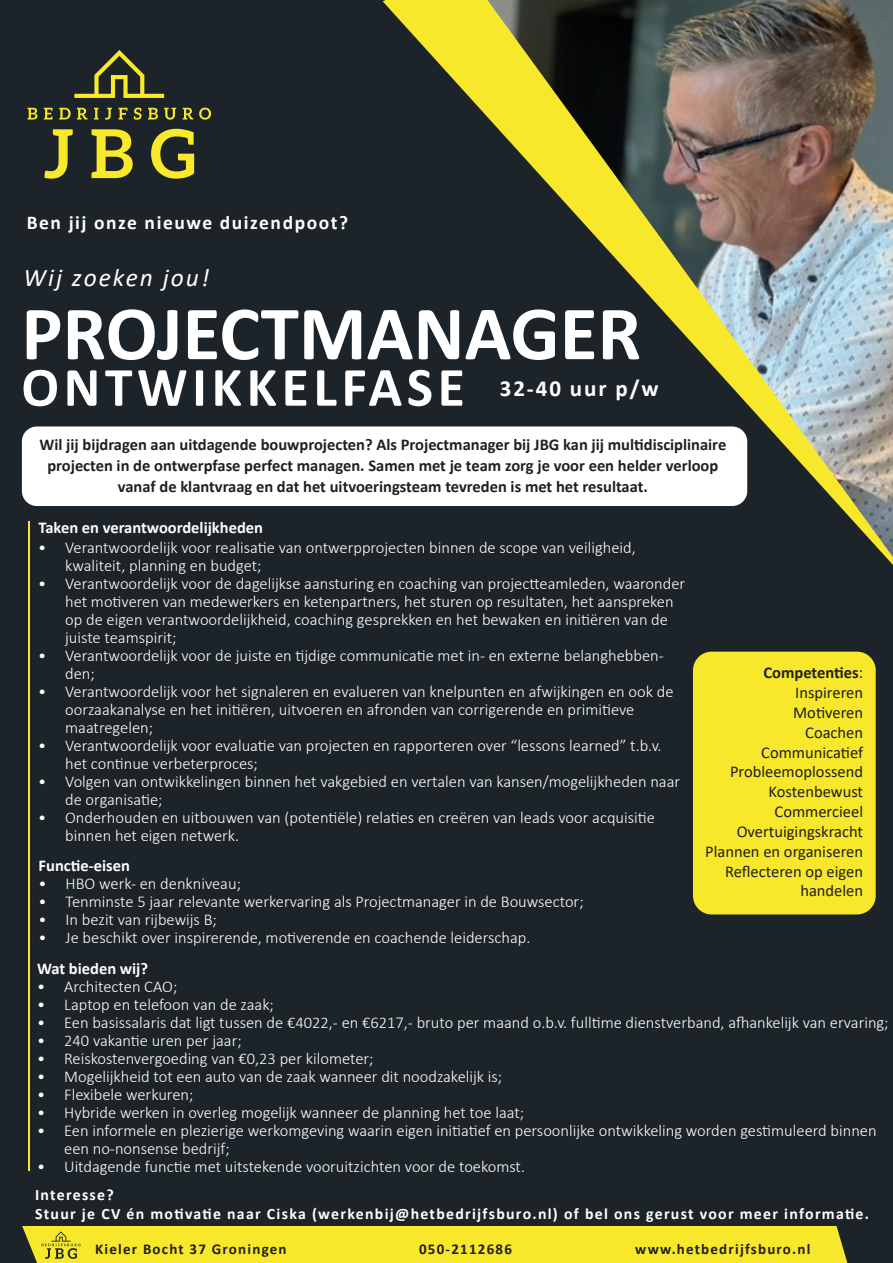
<style>
.page{position:relative;width:893px;height:1263px;background:#fff}
.page>*{position:absolute;margin:0;border:0;box-sizing:border-box;transform-origin:0 0}
.t1{font:700 77.4px "Calibri";color:#fff}
.t2{font:700 55.8px "Calibri";letter-spacing:.08em;color:#fff}
.t3{font:italic 25.35px "Calibri";letter-spacing:.08em;color:#fff}
.t4{font:700 22.95px "Calibri";letter-spacing:.08em;color:#fff}
.t5{font:700 19.5px "Calibri";letter-spacing:.08em;color:#fff}
.t6{font:300 16.5px/18px "Calibri";color:#fff}
.t7{font:700 16.5px/21px "Calibri";color:#231f20;text-align:center}
.t8{font:16.5px/19.8px "Calibri";color:#231f20;text-align:right}
.t9{font:700 16.5px "Calibri";color:#fff}
.t10{font:700 15.9px/19px "Calibri";letter-spacing:.08em;color:#fff}
.t11{font:700 15px "Calibri";letter-spacing:.08em;color:#231f20}
.s1{font-weight:700}
</style>
<div class="page">
<div style="left:0;top:630px;width:893px;height:596px;background:#1c2429"></div>
<div style="left:0;top:0;width:383px;height:630px;background:#1c2429"></div>
<div style="left:0;top:1226px;width:893px;height:37px;background:#f8e82c"></div>
<div style="left:22px;top:426px;width:725px;height:80px;background:#fff;border-radius:15px"></div>
<hr style="left:28px;top:521px;width:1px;height:650px;background:#f8e82c">
<svg style="left:833px;top:1213px;width:60px;height:50px;background:#343929"></svg>
<svg style="left:383px;top:0;width:510px;height:1025px;background:#5d5f45"></svg>
<div style="left:4px;top:43px;width:235px;height:143px;background:#1c2429;border-radius:7px"></div>
<svg style="left:27px;top:108px;width:10px;height:11px"></svg>
<svg style="left:44px;top:108px;width:8px;height:12px"></svg>
<svg style="left:59px;top:108px;width:12px;height:12px"></svg>
<svg style="left:77px;top:108px;width:10px;height:12px"></svg>
<svg style="left:94px;top:108px;width:5px;height:12px"></svg>
<svg style="left:105px;top:108px;width:7px;height:12px"></svg>
<svg style="left:118px;top:108px;width:9px;height:12px"></svg>
<svg style="left:134px;top:108px;width:8px;height:12px"></svg>
<svg style="left:148px;top:108px;width:10px;height:12px"></svg>
<svg style="left:164px;top:108px;width:12px;height:12px"></svg>
<svg style="left:183px;top:108px;width:10px;height:12px"></svg>
<svg style="left:199px;top:108px;width:12px;height:12px"></svg>
<svg style="left:44px;top:129px;width:29px;height:50px"></svg>
<svg style="left:91px;top:129px;width:42px;height:49px"></svg>
<svg style="left:151px;top:129px;width:43px;height:50px"></svg>
<svg style="left:74px;top:50px;width:90px;height:48px"></svg>
<svg style="left:0;top:1209px;width:81px;height:54px"></svg>
<p class="t5" style="left:27px;top:209px;width:323px">Ben jij onze nieuwe duizendpoot?</p>
<h3 class="t3" style="left:24px;top:260px;width:187px">Wij zoeken jou!</h3>
<h1 class="t1" style="left:21px;top:279px;width:621px">PROJECTMANAGER</h1>
<h2 class="t2" style="left:21px;top:348px;width:445px">ONTWIKKELFASE</h2>
<p class="t7" style="left:39px;top:434px;width:688px">Wil jij bijdragen aan uitdagende bouwprojecten? Als Projectmanager bij JBG kan jij multidisciplinaire projecten in de ontwerpfase perfect managen. Samen met je team zorg je voor een helder verloop vanaf de klantvraag en dat het uitvoeringsteam tevreden is met het resultaat.</p>
<h3 class="t4" style="left:500px;top:372px;width:160px">32-40 uur p/w</h3>
<p class="t9" style="left:39px;top:516px;width:226px">Taken en verantwoordelijkheden</p>
<p class="t6" style="left:65px;top:539px;width:572px;text-indent:-27px">• Verantwoordelijk voor realisatie van ontwerpprojecten binnen de scope van veiligheid, kwaliteit, planning en budget;</p>
<p class="t6" style="left:65px;top:575px;width:621px;text-indent:-27px">• Verantwoordelijk voor de dagelijkse aansturing en coaching van projectteamleden, waaronder het motiveren van medewerkers en ketenpartners, het sturen op resultaten, het aanspreken op de eigen verantwoordelijkheid, coaching gesprekken en het bewaken en initiëren van de juiste teamspirit;</p>
<p class="t6" style="left:65px;top:647px;width:600px;text-indent:-27px">• Verantwoordelijk voor de juiste en tijdige communicatie met in- en externe belanghebben&shy;den;</p>
<p class="t6" style="left:65px;top:683px;width:610px;text-indent:-27px">• Verantwoordelijk voor het signaleren en evalueren van knelpunten en afwijkingen en ook de oorzaakanalyse en het initiëren, uitvoeren en afronden van corrigerende en primitieve maatregelen;</p>
<p class="t6" style="left:65px;top:737px;width:598px;text-indent:-27px">• Verantwoordelijk voor evaluatie van projecten en rapporteren over “lessons learned” t.b.v. het continue verbeterproces;</p>
<p class="t6" style="left:65px;top:773px;width:616px;text-indent:-27px">• Volgen van ontwikkelingen binnen het vakgebied en vertalen van kansen/mogelijkheden naar de organisatie;</p>
<p class="t6" style="left:65px;top:809px;width:591px;text-indent:-27px">• Onderhouden en uitbouwen van (potentiële) relaties en creëren van leads voor acquisitie binnen het eigen netwerk.</p>
<p class="t9" style="left:39px;top:854px;width:93px">Functie-eisen</p>
<p class="t6" style="left:39px;top:874px;width:204px">• HBO werk- en denkniveau;</p>
<p class="t6" style="left:39px;top:892px;width:547px">• Tenminste 5 jaar relevante werkervaring als Projectmanager in de Bouwsector;</p>
<p class="t6" style="left:39px;top:910px;width:180px">• In bezit van rijbewijs B;</p>
<p class="t6" style="left:39px;top:928px;width:493px">• Je beschikt over inspirerende, motiverende en coachende leiderschap.</p>
<p class="t8" style="left:705px;top:663px;width:159px"><span class="s1">Competenties</span>:<br>Inspireren<br>Motiveren<br>Coachen<br>Communicatief<br>Probleemoplossend<br>Kostenbewust<br>Commercieel<br>Overtuigingskracht<br>Plannen en organiseren<br>Reflecteren op eigen handelen</p>
<p class="t9" style="left:37px;top:957px;width:112px">Wat bieden wij?</p>
<p class="t6" style="left:37px;top:977px;width:142px">• Architecten CAO;</p>
<p class="t6" style="left:37px;top:995px;width:238px">• Laptop en telefoon van de zaak;</p>
<p class="t6" style="left:37px;top:1013px;width:853px">• Een basissalaris dat ligt tussen de €4022,- en €6217,- bruto per maand o.b.v. fulltime dienstverband, afhankelijk van ervaring;</p>
<p class="t6" style="left:37px;top:1031px;width:206px">• 240 vakantie uren per jaar;</p>
<p class="t6" style="left:37px;top:1049px;width:338px">• Reiskostenvergoeding van €0,23 per kilometer;</p>
<p class="t6" style="left:37px;top:1067px;width:467px">• Mogelijkheid tot een auto van de zaak wanneer dit noodzakelijk is;</p>
<p class="t6" style="left:37px;top:1085px;width:158px">• Flexibele werkuren;</p>
<p class="t6" style="left:37px;top:1103px;width:488px">• Hybride werken in overleg mogelijk wanneer de planning het toe laat;</p>
<p class="t6" style="left:64px;top:1121px;width:814px;text-indent:-27px">• Een informele en plezierige werkomgeving waarin eigen initiatief en persoonlijke ontwikkeling worden gestimuleerd binnen een no-nonsense bedrijf;</p>
<p class="t6" style="left:37px;top:1157px;width:489px">• Uitdagende functie met uitstekende vooruitzichten voor de toekomst.</p>
<p class="t10" style="left:35px;top:1185px;width:835px">Interesse?<br>Stuur je CV én motivatie naar Ciska (werkenbij@hetbedrijfsburo.nl) of bel ons gerust voor meer informatie.</p>
<p class="t11" style="left:95px;top:1238px;width:193px">Kieler Bocht 37 Groningen</p>
<p class="t11" style="left:419px;top:1238px;width:94px">050-2112686</p>
<p class="t11" style="left:635px;top:1238px;width:177px">www.hetbedrijfsburo.nl</p>
</div>
